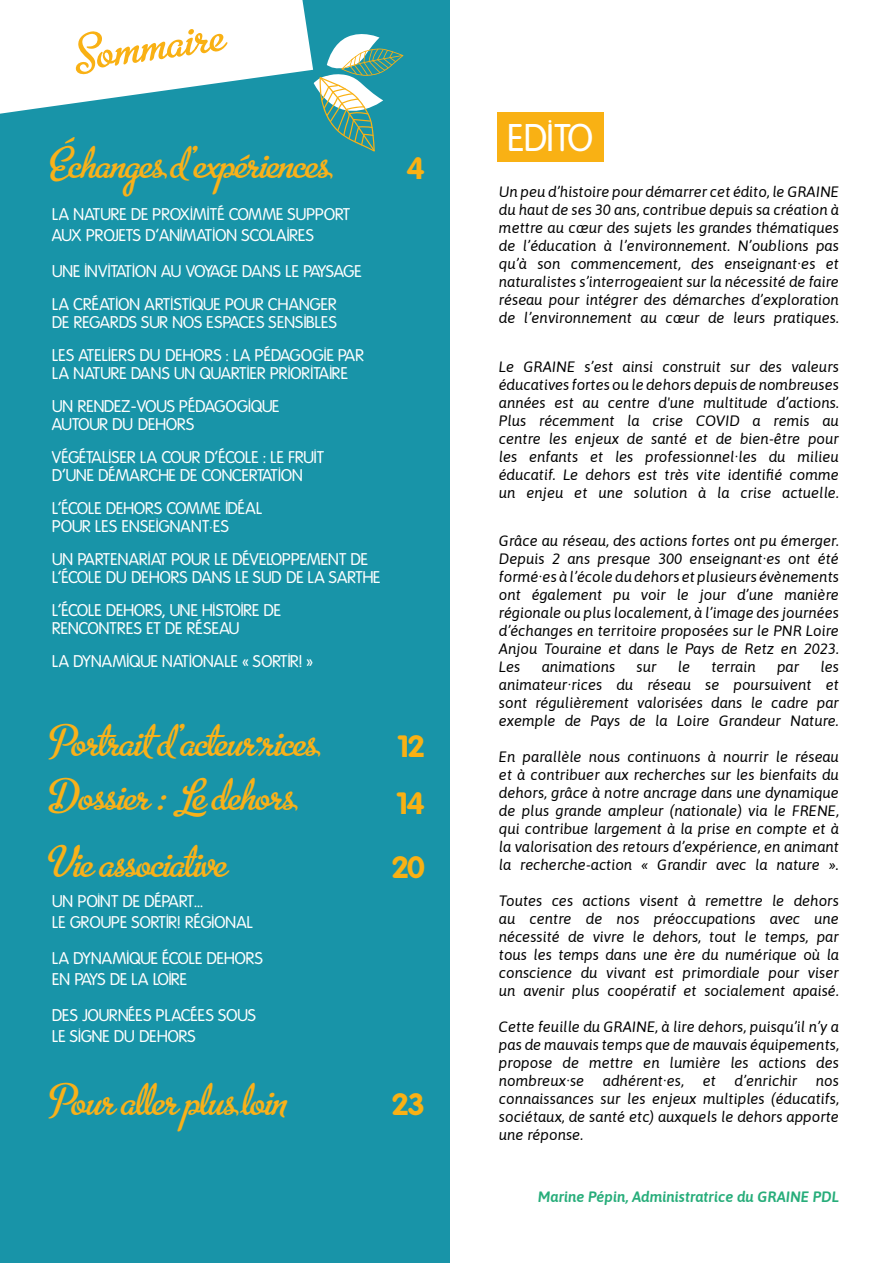
<style>
.page{position:relative;width:893px;height:1263px;background:#fff}
.page>*{position:absolute;margin:0;border:0;box-sizing:border-box;transform-origin:0 0}
.t1{font:57px "Metro Script";color:#f9b114}
.t2{font:49.5px/54px "Metro Script";letter-spacing:-.02em;color:#f9b119}
.t3{font:37.5px "Folks";letter-spacing:-.02em;color:#fff}
.t4{font:700 30px/57px "Folks";letter-spacing:-.035em;color:#f9b114}
.t5{font:16.5px/33px "Folks";letter-spacing:-.03em;color:#fff}
.t6{font:16.5px/33px "Folks";color:#fff}
.t7{font:italic 15px/18px "Asap";color:#000;text-align:justify}
.t8{font:italic 600 15px "Asap";color:#27ad7a}
</style>
<div class="page">
<div style="left:0;top:0;width:449px;height:1263px;background:#1894a8"></div>
<svg style="left:0;top:0;width:403px;height:152px"></svg>
<div style="left:498px;top:112px;width:106px;height:50px;background:#f9b114"></div>
<h1 class="t1" style="left:72px;top:24px;width:151px;rotate:-8deg">Sommaire</h1>
<h2 class="t2" style="left:52px;top:140px;width:281px">Échanges d’expériences</h2>
<p class="t6" style="left:52px;top:204px;width:300px;line-height:21px">LA NATURE DE PROXIMITÉ COMME SUPPORT<br>AUX PROJETS D’ANIMATION SCOLAIRES</p>
<p class="t5" style="left:52px;top:255px;width:311px">UNE INVITATION AU VOYAGE DANS LE PAYSAGE<br>LA CRÉATION ARTISTIQUE POUR CHANGER</p>
<p class="t6" style="left:52px;top:306px;width:314px">DE REGARDS SUR NOS ESPACES SENSIBLES<br>LES ATELIERS DU DEHORS : LA PÉDAGOGIE PAR</p>
<p class="t5" style="left:52px;top:357px;width:297px">LA NATURE DANS UN QUARTIER PRIORITAIRE<br>UN RENDEZ-VOUS PÉDAGOGIQUE</p>
<p class="t5" style="left:52px;top:408px;width:274px">AUTOUR DU DEHORS<br>VÉGÉTALISER LA COUR D’ÉCOLE : LE FRUIT</p>
<p class="t5" style="left:52px;top:459px;width:253px">D’UNE DÉMARCHE DE CONCERTATION<br>L’ÉCOLE DEHORS COMME IDÉAL</p>
<p class="t6" style="left:52px;top:510px;width:318px">POUR LES ENSEIGNANT·ES<br>UN PARTENARIAT POUR LE DÉVELOPPEMENT DE</p>
<p class="t5" style="left:52px;top:561px;width:330px">L’ÉCOLE DU DEHORS DANS LE SUD DE LA SARTHE<br>L’ÉCOLE DEHORS, UNE HISTOIRE DE</p>
<p class="t6" style="left:52px;top:612px;width:263px">RENCONTRES ET DE RÉSEAU<br>LA DYNAMIQUE NATIONALE « SORTIR! »</p>
<h3 class="t4" style="left:407px;top:140px;width:20px">4</h3>
<h2 class="t2" style="left:52px;top:718px;width:269px">Portraitd’acteur·rices<br>Dossier : Le dehors</h2>
<h2 class="t2" style="left:52px;top:838px;width:178px">Vie associative</h2>
<p class="t5" style="left:52px;top:891px;width:203px;line-height:21px">UN POINT DE DÉPART...<br>LE GROUPE SORTIR! RÉGIONAL</p>
<p class="t5" style="left:52px;top:948px;width:212px;line-height:21px">LA DYNAMIQUE ÉCOLE DEHORS<br>EN PAYS DE LA LOIRE</p>
<p class="t5" style="left:52px;top:1005px;width:205px;line-height:21px">DES JOURNÉES PLACÉES SOUS<br>LE SIGNE DU DEHORS</p>
<h2 class="t2" style="left:52px;top:1076px;width:236px">Pour aller plus loin</h2>
<h3 class="t4" style="left:396px;top:718px;width:31px">12<br>14</h3>
<h3 class="t4" style="left:392px;top:839px;width:35px">20</h3>
<h3 class="t4" style="left:392px;top:1076px;width:35px">23</h3>
<h3 class="t3" style="left:507px;top:117px;width:88px">EDITO</h3>
<p class="t7" style="left:499px;top:182px;width:342px">Un peu d’histoire pour démarrer cet édito, le GRAINE du haut de ses 30 ans, contribue depuis sa création à mettre au cœur des sujets les grandes thématiques de l’éducation à l’environnement. N’oublions pas qu’à son commencement, des enseignant·es et naturalistes s’interrogeaient sur la nécessité de faire réseau pour intégrer des démarches d’exploration de l’environnement au cœur de leurs pratiques.</p>
<p class="t7" style="left:499px;top:357px;width:342px">Le GRAINE s’est ainsi construit sur des valeurs éducatives fortes ou le dehors depuis de nombreuses années est au centre d'une multitude d’actions.<br>Plus récemment la crise COVID a remis au centre les enjeux de santé et de bien-être pour les enfants et les professionnel·les du milieu éducatif. Le dehors est très vite identifié comme un enjeu et une solution à la crise actuelle.</p>
<p class="t7" style="left:499px;top:531px;width:342px">Grâce au réseau, des actions fortes ont pu émerger.<br>Depuis 2 ans presque 300 enseignant·es ont été formé·es à l’école du dehors et plusieurs évènements ont également pu voir le jour d’une manière régionale ou plus localement, à l’image des journées d’échanges en territoire proposées sur le PNR Loire Anjou Touraine et dans le Pays de Retz en 2023.<br>Les</p>
<p class="t7" style="left:499px;top:657px;width:342px;text-indent:322px">les animateur·rices du réseau se poursuivent et sont régulièrement valorisées dans le cadre par exemple de Pays de la Loire Grandeur Nature.</p>
<p class="t7" style="left:499px;top:747px;width:342px">En parallèle nous continuons à nourrir le réseau et à contribuer aux recherches sur les bienfaits du dehors, grâce à notre ancrage dans une dynamique de plus grande ampleur (nationale) via le FRENE, qui contribue largement à la prise en compte et à la valorisation des retours d’expérience, en animant la recherche-action « Grandir avec la nature ».</p>
<p class="t7" style="left:499px;top:891px;width:342px">Toutes ces actions visent à remettre le dehors au centre de nos préoccupations avec une nécessité de vivre le dehors, tout le temps, par tous les temps dans une ère du numérique où la conscience du vivant est primordiale pour viser un avenir plus coopératif et socialement apaisé.</p>
<p class="t7" style="left:499px;top:1017px;width:342px">Cette feuille du GRAINE, à lire dehors, puisqu’il n’y a pas de mauvais temps que de mauvais équipements, propose de mettre en lumière les actions des nombreux·se adhérent·es, et d’enrichir nos connaissances sur les enjeux multiples (éducatifs, sociétaux, de santé etc) auxquels le dehors apporte une réponse.</p>
<p class="t7" style="left:542px;top:657px;width:75px">animations</p>
<p class="t7" style="left:637px;top:657px;width:22px">sur</p>
<p class="t7" style="left:678px;top:657px;width:14px">le</p>
<p class="t7" style="left:711px;top:657px;width:46px">terrain</p>
<p class="t7" style="left:777px;top:657px;width:24px">par</p>
<p class="t8" style="left:538px;top:1186px;width:303px">Marine Pépin, Administratrice du GRAINE PDL</p>
</div>
